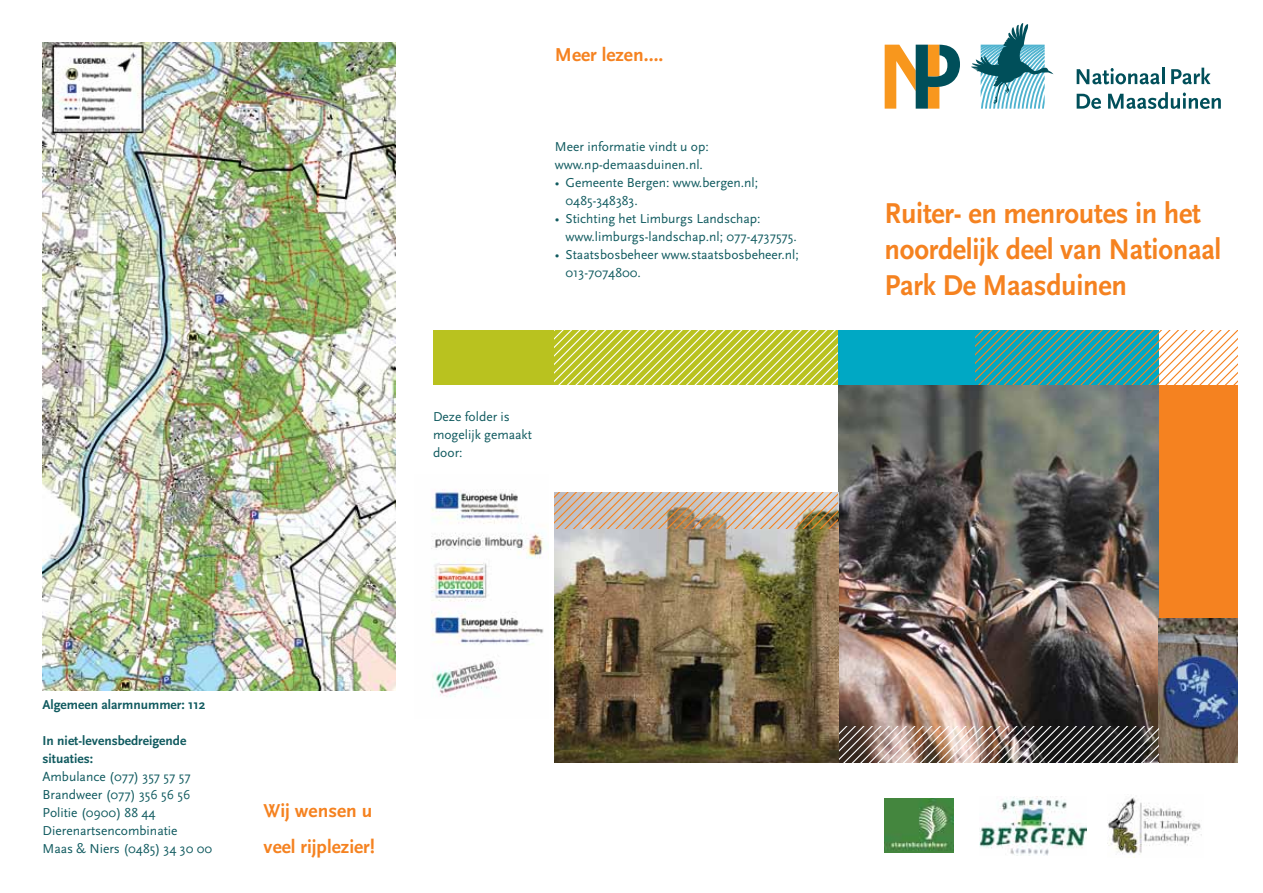
<style>
.page{position:relative;width:1263px;height:893px;background:#fff}
.page>*{position:absolute;margin:0;border:0;box-sizing:border-box;transform-origin:0 0}
.t1{font:700 30px/36px "Scala Sans";letter-spacing:-.01em;color:#f58220;scale:.95 1}
.t2{font:700 19.5px/36px "Scala Sans";color:#f58220}
.t3{font:13.5px/18px "Scala Sans";color:#105a5f}
.t4{font:700 13.5px/18px "Scala Sans";color:#105a5f}
</style>
<div class="page">
<img style="left:838px;top:385px;width:321px;height:342px">
<div style="left:1159px;top:385px;width:78px;height:234px;background:#f58220"></div>
<img style="left:1159px;top:619px;width:78px;height:144px">
<svg style="left:885px;top:45px;width:75px;height:64px"></svg>
<svg style="left:971px;top:23px;width:82px;height:86px"></svg>
<svg style="left:1077px;top:68px;width:87px;height:16px"></svg>
<svg style="left:1171px;top:68px;width:39px;height:16px"></svg>
<svg style="left:1077px;top:94px;width:24px;height:15px"></svg>
<svg style="left:1108px;top:92px;width:113px;height:17px"></svg>
<div style="left:838px;top:331px;width:321px;height:54px;background:#00a8c4"></div>
<svg style="left:976px;top:331px;width:261px;height:54px"></svg>
<img style="left:838px;top:727px;width:321px;height:36px">
<div style="left:434px;top:331px;width:404px;height:54px;background:#b9c21f"></div>
<svg style="left:555px;top:331px;width:283px;height:54px"></svg>
<img style="left:43px;top:43px;width:352px;height:648px">
<img style="left:555px;top:529px;width:283px;height:234px">
<svg style="left:555px;top:493px;width:283px;height:36px;background:#c9b39e"></svg>
<img style="left:980px;top:797px;width:106px;height:58px">
<img style="left:1107px;top:797px;width:95px;height:61px">
<img style="left:885px;top:799px;width:68px;height:54px">
<img style="left:431px;top:489px;width:118px;height:208px">
<h2 class="t2" style="left:555px;top:37px;width:110px">Meer lezen….</h2>
<p class="t3" style="left:555px;top:137px;width:155px">Meer informatie vindt u op: www.np-demaasduinen.nl.</p>
<p class="t3" style="left:566px;top:173px;width:194px;text-indent:-11px">• Gemeente Bergen: www.bergen.nl;<br>0485-348383.</p>
<p class="t3" style="left:566px;top:209px;width:233px;text-indent:-11px">• Stichting het Limburgs Landschap: www.limburgs-landschap.nl; 077-4737575.</p>
<p class="t3" style="left:566px;top:245px;width:235px;text-indent:-11px">• Staatsbosbeheer www.staatsbosbeheer.nl;<br>013-7074800.</p>
<p class="t3" style="left:433px;top:407px;width:100px">Deze folder is mogelijk gemaakt door:</p>
<h1 class="t1" style="left:885px;top:196px;width:356px">Ruiter- en menroutes in het noordelijk deel van Nationaal<br>Park De Maasduinen</h1>
<p class="t4" style="left:43px;top:695px;width:164px">Algemeen alarmnummer: 112</p>
<p class="t4" style="left:43px;top:731px;width:145px">In niet-levensbedreigende situaties:</p>
<p class="t3" style="left:43px;top:767px;width:171px">Ambulance (077) 357 57 57<br>Brandweer (077) 356 56 56<br>Politie (0900) 88 44<br>Dierenartsencombinatie<br>Maas &amp; Niers (0485) 34 30 00</p>
<h2 class="t2" style="left:264px;top:793px;width:113px">Wij wensen u veel rijplezier!</h2>
</div>
